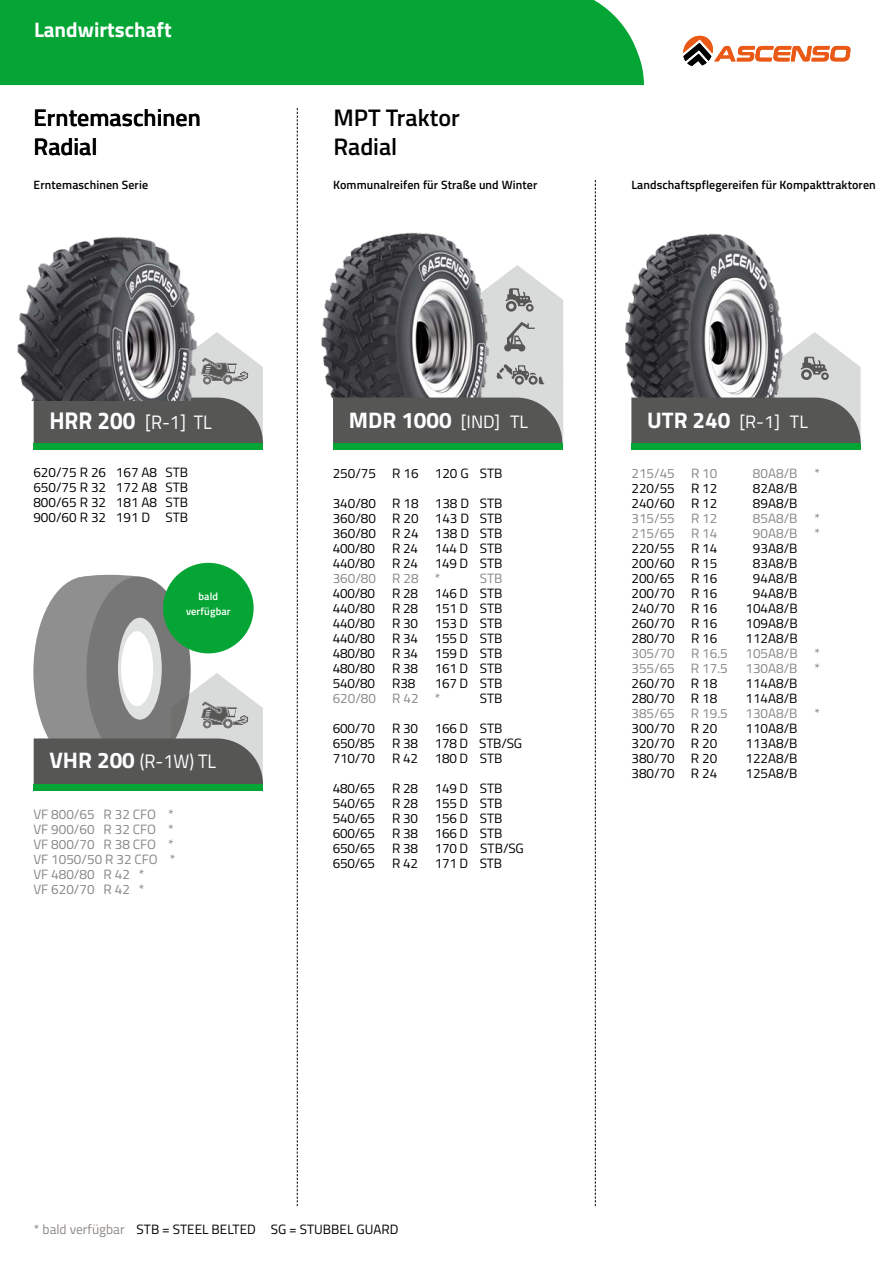
<style>
.page{position:relative;width:893px;height:1263px;background:#fff}
.page>*{position:absolute;margin:0;border:0;box-sizing:border-box;transform-origin:0 0}
.t1{font:600 24px/28.8px "Titillium";color:#000}
.t2{font:700 22.5px "Titillium";color:#fff}
.t3{font:700 21px "Titillium";color:#fff}
.t4{font:19.5px "Titillium";color:#fff;scale:.93 1}
.t5{font:18px "Titillium";color:#fff}
.t6{font:13.5px/15px "Titillium";color:#000;text-align:justify}
.t7{font:13.5px/15px "Titillium";color:#868786}
.t8{font:600 12px "Titillium";letter-spacing:.01em;color:#000}
.t9{font:600 10.5px/15px "Titillium";letter-spacing:.01em;color:#fff;text-align:center}
.s1{font-weight:700;font-size:24.3px}
.s2{font-weight:700;font-size:22.5px}
.s3{font-weight:400;font-size:18px}
.s4{color:#8f8986}
</style>
<div class="page">
<div style="left:0;top:0;width:644px;height:85px;background:#05a535"></div>
<svg style="left:297px;top:108px;width:1px;height:1098px"></svg>
<svg style="left:595px;top:180px;width:1px;height:1026px"></svg>
<div style="left:34px;top:443px;width:229px;height:7px;background:#05a535"></div>
<svg style="left:683px;top:36px;width:167px;height:30px"></svg>
<img style="left:17px;top:237px;width:178px;height:163px">
<svg style="left:34px;top:332px;width:229px;height:111px;background:#717172"></svg>
<svg style="left:72px;top:574px;width:68px;height:6px"></svg>
<div style="left:86px;top:577px;width:51px;height:190px;background:#8f8f8f"></div>
<div style="left:33px;top:577px;width:105px;height:190px;background:#8f8f8f;border-radius:50%"></div>
<div style="left:86px;top:577px;width:105px;height:190px;background:#777;border-radius:50%"></div>
<div style="left:118px;top:618px;width:44px;height:102px;background:#e0e1e1;border-radius:50%"></div>
<div style="left:121px;top:631px;width:32px;height:75px;background:#fff;border-radius:50%"></div>
<div style="left:34px;top:784px;width:229px;height:7px;background:#05a535"></div>
<svg style="left:34px;top:673px;width:229px;height:111px"></svg>
<img style="left:625px;top:233px;width:157px;height:153px">
<img style="left:321px;top:232px;width:150px;height:166px">
<div style="left:333px;top:443px;width:229px;height:7px;background:#05a535"></div>
<svg style="left:631px;top:332px;width:230px;height:111px;background:#7a7a7a"></svg>
<div style="left:631px;top:443px;width:230px;height:7px;background:#05a535"></div>
<svg style="left:333px;top:265px;width:230px;height:184px;background:#787d7b"></svg>
<div style="left:163px;top:563px;width:91px;height:90px;background:#05a535;border-radius:50%"></div>
<h3 class="t3" style="left:34px;top:14px;width:139px">Landwirtschaft</h3>
<h1 class="t1" style="left:34px;top:102px;width:169px">Erntemaschinen<br>Radial</h1>
<p class="t8" style="left:34px;top:176px;width:116px">Erntemaschinen Serie</p>
<h3 class="t4" style="left:49px;top:408px;width:176px"><span class="s1">HRR 200</span> [R-1] TL</h3>
<p class="t6" style="left:33px;top:464px;width:156px">620/75 R 26 167 A8 STB 650/75 R 32 172 A8 STB 800/65 R 32 181 A8 STB 900/60 R 32 191 D STB</p>
<p class="t9" style="left:186px;top:589px;width:46px">bald verfügbar</p>
<h3 class="t4" style="left:49px;top:747px;width:181px"><span class="s2">VHR 200</span> (R-1W) TL</h3>
<p class="t7" style="left:33px;top:806px;width:143px">VF 800/65 R 32 CFO *<br>VF 900/60 R 32 CFO *<br>VF 800/70 R 38 CFO *<br>VF 1050/50 R 32 CFO *<br>VF 480/80 R 42 *<br>VF 620/70 R 42 *</p>
<h1 class="t1" style="left:333px;top:102px;width:128px">MPT Traktor<br>Radial</h1>
<p class="t8" style="left:333px;top:175px;width:206px">Kommunalreifen für Straße und Winter</p>
<p class="t8" style="left:631px;top:176px;width:246px">Landschaftspflegereifen für Kompakttraktoren</p>
<h2 class="t2" style="left:349px;top:402px;width:181px">MDR 1000 <span class="s3">[IND] TL</span></h2>
<h3 class="t5" style="left:647px;top:408px;width:162px"><span class="s2">UTR 240</span> [R-1] TL</h3>
<p class="t6" style="left:333px;top:465px;width:171px">250/75 R 16 120 G STB</p>
<p class="t6" style="left:333px;top:495px;width:171px">340/80 R 18 138 D STB 360/80 R 20 143 D STB 360/80 R 24 138 D STB 400/80</p>
<p class="t7" style="left:631px;top:465px;width:87px">215/45 R 10</p>
<p class="t7" style="left:753px;top:465px;width:46px">80A8/B</p>
<p class="t7" style="left:814px;top:465px;width:7px">*</p>
<p class="t6" style="left:631px;top:480px;width:87px">220/55 R 12</p>
<p class="t6" style="left:753px;top:480px;width:46px">82A8/B</p>
<p class="t6" style="left:631px;top:495px;width:87px">240/60 R 12</p>
<p class="t6" style="left:753px;top:495px;width:46px">89A8/B</p>
<p class="t7" style="left:631px;top:510px;width:87px">315/55 R 12</p>
<p class="t7" style="left:753px;top:510px;width:46px">85A8/B</p>
<p class="t7" style="left:814px;top:510px;width:7px">*</p>
<p class="t7" style="left:631px;top:525px;width:87px">215/65 R 14</p>
<p class="t7" style="left:753px;top:525px;width:46px">90A8/B</p>
<p class="t7" style="left:814px;top:525px;width:7px">*</p>
<p class="t6" style="left:631px;top:540px;width:87px">220/55 R 14</p>
<p class="t6" style="left:753px;top:540px;width:46px">93A8/B</p>
<p class="t6" style="left:631px;top:555px;width:87px">200/60 R 15</p>
<p class="t6" style="left:753px;top:555px;width:46px">83A8/B</p>
<p class="t6" style="left:631px;top:570px;width:87px">200/65 R 16</p>
<p class="t6" style="left:753px;top:570px;width:46px">94A8/B</p>
<p class="t6" style="left:631px;top:585px;width:87px">200/70 R 16</p>
<p class="t6" style="left:753px;top:585px;width:46px">94A8/B</p>
<p class="t6" style="left:631px;top:600px;width:87px">240/70 R 16</p>
<p class="t6" style="left:745px;top:600px;width:54px">104A8/B</p>
<p class="t6" style="left:631px;top:615px;width:87px">260/70 R 16</p>
<p class="t6" style="left:745px;top:615px;width:54px">109A8/B</p>
<p class="t6" style="left:631px;top:630px;width:87px">280/70 R 16</p>
<p class="t6" style="left:745px;top:630px;width:54px">112A8/B</p>
<p class="t7" style="left:631px;top:645px;width:98px">305/70 R 16.5</p>
<p class="t7" style="left:745px;top:645px;width:76px">105A8/B *</p>
<p class="t7" style="left:631px;top:660px;width:98px">355/65 R 17.5</p>
<p class="t7" style="left:745px;top:660px;width:76px">130A8/B *</p>
<p class="t6" style="left:631px;top:675px;width:87px">260/70 R 18</p>
<p class="t6" style="left:745px;top:675px;width:54px">114A8/B</p>
<p class="t6" style="left:631px;top:690px;width:87px">280/70 R 18</p>
<p class="t6" style="left:745px;top:690px;width:54px">114A8/B</p>
<p class="t7" style="left:631px;top:705px;width:98px">385/65 R 19.5</p>
<p class="t7" style="left:745px;top:705px;width:76px">130A8/B *</p>
<p class="t6" style="left:631px;top:720px;width:87px">300/70 R 20</p>
<p class="t6" style="left:745px;top:720px;width:54px">110A8/B</p>
<p class="t6" style="left:631px;top:735px;width:87px">320/70 R 20</p>
<p class="t6" style="left:745px;top:735px;width:54px">113A8/B</p>
<p class="t6" style="left:631px;top:750px;width:87px">380/70 R 20</p>
<p class="t6" style="left:745px;top:750px;width:54px">122A8/B</p>
<p class="t6" style="left:631px;top:765px;width:87px">380/70 R 24</p>
<p class="t6" style="left:745px;top:765px;width:54px">125A8/B</p>
<p class="t6" style="left:392px;top:540px;width:112px">R 24 144 D STB</p>
<p class="t6" style="left:333px;top:555px;width:44px">440/80</p>
<p class="t6" style="left:392px;top:555px;width:112px">R 24 149 D STB</p>
<p class="t7" style="left:333px;top:570px;width:109px">360/80 R 28 *</p>
<p class="t7" style="left:480px;top:570px;width:24px">STB</p>
<p class="t6" style="left:333px;top:585px;width:44px">400/80</p>
<p class="t6" style="left:392px;top:585px;width:112px">R 28 146 D STB</p>
<p class="t6" style="left:333px;top:600px;width:44px">440/80</p>
<p class="t6" style="left:392px;top:600px;width:112px">R 28 151 D STB</p>
<p class="t6" style="left:333px;top:615px;width:44px">440/80</p>
<p class="t6" style="left:392px;top:615px;width:112px">R 30 153 D STB</p>
<p class="t6" style="left:333px;top:630px;width:44px">440/80</p>
<p class="t6" style="left:392px;top:630px;width:112px">R 34 155 D STB</p>
<p class="t6" style="left:333px;top:645px;width:44px">480/80</p>
<p class="t6" style="left:392px;top:645px;width:112px">R 34 159 D STB</p>
<p class="t6" style="left:333px;top:660px;width:44px">480/80</p>
<p class="t6" style="left:392px;top:660px;width:112px">R 38 161 D STB</p>
<p class="t6" style="left:333px;top:675px;width:44px">540/80</p>
<p class="t6" style="left:392px;top:675px;width:25px">R38</p>
<p class="t6" style="left:435px;top:675px;width:69px">167 D STB</p>
<p class="t7" style="left:333px;top:690px;width:109px">620/80 R 42 *</p>
<p class="t6" style="left:480px;top:690px;width:24px">STB</p>
<p class="t6" style="left:333px;top:720px;width:44px">600/70</p>
<p class="t6" style="left:392px;top:720px;width:112px">R 30 166 D STB</p>
<p class="t6" style="left:333px;top:735px;width:44px">650/85</p>
<p class="t6" style="left:392px;top:735px;width:131px">R 38 178 D STB/SG</p>
<p class="t6" style="left:333px;top:750px;width:44px">710/70</p>
<p class="t6" style="left:392px;top:750px;width:112px">R 42 180 D STB</p>
<p class="t6" style="left:333px;top:780px;width:44px">480/65</p>
<p class="t6" style="left:392px;top:780px;width:112px">R 28 149 D STB</p>
<p class="t6" style="left:333px;top:795px;width:44px">540/65</p>
<p class="t6" style="left:392px;top:795px;width:112px">R 28 155 D STB</p>
<p class="t6" style="left:333px;top:810px;width:44px">540/65</p>
<p class="t6" style="left:392px;top:810px;width:112px">R 30 156 D STB</p>
<p class="t6" style="left:333px;top:825px;width:44px">600/65</p>
<p class="t6" style="left:392px;top:825px;width:112px">R 38 166 D STB</p>
<p class="t6" style="left:333px;top:840px;width:44px">650/65</p>
<p class="t6" style="left:392px;top:840px;width:133px">R 38 170 D STB/SG</p>
<p class="t6" style="left:333px;top:855px;width:44px">650/65</p>
<p class="t6" style="left:392px;top:855px;width:111px">R 42 171 D STB</p>
<p class="t6" style="left:34px;top:1221px;width:366px"><span class="s4">* bald verfügbar</span> STB = STEEL BELTED SG = STUBBEL GUARD</p>
</div>
